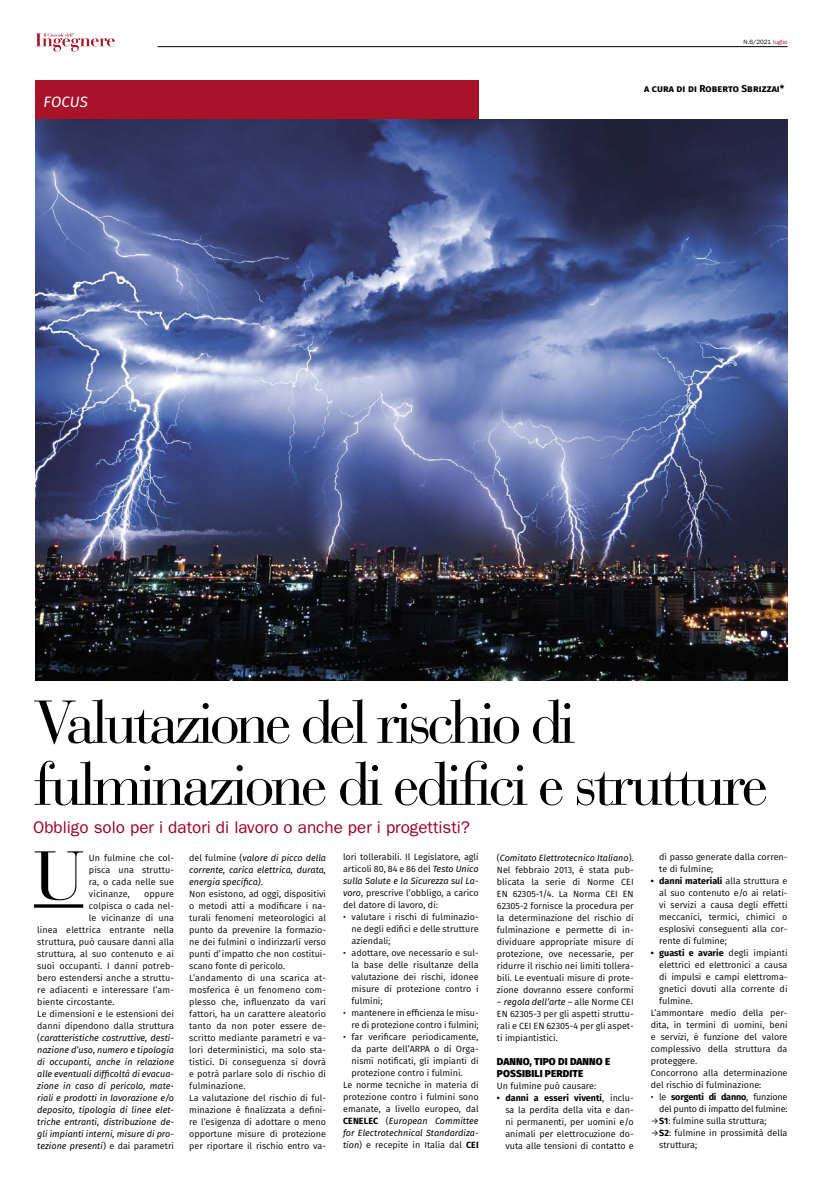
<style>
.page{position:relative;width:823px;height:1191px;background:#fff}
.page>*{position:absolute;margin:0;border:0;box-sizing:border-box;transform-origin:0 0}
.t1{font:68px "Bauer Bodoni Std";color:#000}
.t2{font:60px/62px "Bauer Bodoni Std";letter-spacing:-.06em;color:#000}
.t3{font:17px "ITC Franklin Gothic Std";color:#a00022}
.t4{font:italic 15px "Fira Sans";letter-spacing:.01em;color:#fff}
.t5{font:800 10px/12px "Fira Sans";letter-spacing:.01em;color:#000}
.t6{font:700 10px "Fira Sans";letter-spacing:.01em;color:#000}
.t7{font:9px/12px "Fira Sans";color:#000;text-align:justify}
.t8{font:italic 9px "Fira Sans";color:#000}
.t9{font:9px/12px "Fira Sans";letter-spacing:-.02em;color:#000;text-align:right}
.t10{font:700 9px "Fira Sans";color:#000}
.t11{font:6.2px "ITC Franklin Gothic Std";color:#000}
.s1{color:#a9132a}
.s2{font-style:italic}
.s3{font-weight:700}
.s4{font-weight:400}
.s5{font-style:normal}
.s6{font-weight:700;font-style:normal}
</style>
<div class="page">
<hr style="left:157px;top:46px;width:630px;height:1px;background:#000">
<svg style="left:35px;top:33px;width:80px;height:19px"></svg>
<hr style="left:34px;top:904px;width:49px;height:3px;background:#000">
<div style="left:35px;top:80px;width:443px;height:40px;background:#a9132a"></div>
<img style="left:35px;top:120px;width:752px;height:560px">
<p class="t11" style="left:743px;top:38px;width:46px">N.6/2021 <span class="s1">luglio</span></p>
<h3 class="t4" style="left:44px;top:90px;width:46px">FOCUS</h3>
<p class="t6" style="left:643px;top:80px;width:142px">a cura di di Roberto Sbrizzai*</p>
<h2 class="t2" style="left:33px;top:692px;width:736px">Valutazione del rischio di fulminazione di edifici e strutture</h2>
<h3 class="t3" style="left:33px;top:817px;width:438px">Obbligo solo per i datori di lavoro o anche per i progettisti?</h3>
<p class="t7" style="left:496px;top:851px;width:138px">(<span class="s2">Comitato Elettrotecnico Italiano</span>).<br>Nel febbraio 2013, è stata pub&shy;blicata la serie di Norme CEI EN 62305-1/4. La Norma CEI EN 62305-2 fornisce la procedura per la determinazione del rischio di fulminazione e permette di in&shy;dividuare appropriate misure di protezione, ove necessarie, per ridurre il rischio nei limiti tollera&shy;bili. Le eventuali misure di prote&shy;zione dovranno essere conformi</p>
<p class="t7" style="left:496px;top:995px;width:138px">– <span class="s2">regola dell’arte</span> – alle Norme CEI EN 62305-3 per gli aspetti struttu&shy;rali e CEI EN 62305-4 per gli aspet&shy;ti impiantistici.</p>
<p class="t5" style="left:496px;top:1054px;width:115px">DANNO, TIPO DI DANNO E<br>POSSIBILI PERDITE</p>
<p class="t7" style="left:496px;top:1079px;width:101px">Un fulmine può causare:</p>
<p class="t7" style="left:505px;top:1091px;width:130px;text-indent:-9px"><span class="s3">• danni a esseri viventi</span>, inclu&shy;sa la perdita della vita e dan&shy;ni permanenti, per uomini e/o animali per elettrocuzione do&shy;vuta alle tensioni di contatto e</p>
<h1 class="t1" style="left:34px;top:835px;width:51px">U</h1>
<p class="t7" style="left:189px;top:851px;width:138px;text-align:left">del fulmine (<span class="s2">valore di picco della corrente, carica elettrica, durata, energia specifica)</span>.<br>Non esistono, ad oggi, dispositivi o metodi atti a modificare i na&shy;turali fenomeni meteorologici al punto da prevenire la formazio&shy;ne dei fulmini o indirizzarli verso punti d’impatto che non costitui&shy;scano fonte di pericolo.<br>L’andamento di una scarica at&shy;mosferica è un fenomeno com&shy;plesso che, influenzato da vari fattori, ha un carattere aleatorio tanto da non poter essere de&shy;scritto mediante parametri e va&shy;lori deterministici, ma solo sta&shy;tistici. Di conseguenza si dovrà e potrà parlare solo di rischio di fulminazione.<br>La valutazione del rischio di ful&shy;minazione è finalizzata a defini&shy;re l’esigenza di adottare o meno opportune misure di protezione per riportare il rischio entro va-</p>
<p class="t7" style="left:343px;top:851px;width:137px">lori tollerabili. Il Legislatore, agli articoli 80, 84 e 86 del <span class="s2">Testo Unico sulla Salute e la Sicurezza sul La&shy;voro</span>, prescrive l’obbligo, a carico del datore di lavoro, di:</p>
<p class="t7" style="left:658px;top:851px;width:130px">di passo generate dalla corren&shy;te di fulmine;</p>
<p class="t7" style="left:658px;top:875px;width:130px;text-indent:-9px"><span class="s3">• danni materiali</span> alla struttura e al suo contenuto e/o ai relati&shy;vi servizi a causa degli effetti meccanici, termici, chimici o esplosivi conseguenti alla cor&shy;rente di fulmine;</p>
<p class="t10" style="left:650px;top:945px;width:138px">• guasti e avarie <span class="s4">degli impianti</span></p>
<p class="t7" style="left:658px;top:959px;width:130px">elettrici ed elettronici a causa</p>
<p class="t7" style="left:658px;top:971px;width:130px">di impulsi e campi elettroma-</p>
<p class="t7" style="left:658px;top:983px;width:130px">gnetici dovuti alla corrente di</p>
<p class="t7" style="left:658px;top:995px;width:35px">fulmine.</p>
<p class="t7" style="left:650px;top:1007px;width:138px">L’ammontare medio della per-</p>
<p class="t7" style="left:650px;top:1019px;width:138px">dita, in termini di uomini, beni</p>
<p class="t7" style="left:650px;top:1031px;width:138px">e servizi, è funzione del valore</p>
<p class="t7" style="left:650px;top:1043px;width:138px">complessivo della struttura da</p>
<p class="t7" style="left:650px;top:1055px;width:48px">proteggere.</p>
<p class="t7" style="left:650px;top:1067px;width:138px">Concorrono alla determinazione</p>
<p class="t7" style="left:650px;top:1079px;width:112px">del rischio di fulminazione:</p>
<p class="t9" style="left:650px;top:1091px;width:138px">• le <span class="s3">sorgenti di danno</span>, funzione del punto di impatto del fulmine:</p>
<p class="t7" style="left:650px;top:1115px;width:117px">→<span class="s3">S1</span>: fulmine sulla struttura;</p>
<p class="t7" style="left:658px;top:1127px;width:130px;text-indent:-9px">→<span class="s3">S2</span>: fulmine in prossimità della struttura;</p>
<p class="t7" style="left:89px;top:851px;width:87px">Un fulmine che col&shy;pisca una struttu&shy;ra, o cada nelle sue vicinanze,</p>
<p class="t7" style="left:144px;top:887px;width:31px">oppure</p>
<p class="t7" style="left:89px;top:899px;width:87px">colpisca o cada nel-</p>
<p class="t7" style="left:89px;top:911px;width:87px">le vicinanze di una</p>
<p class="t7" style="left:37px;top:923px;width:138px">linea elettrica entrante nella</p>
<p class="t7" style="left:37px;top:935px;width:138px">struttura, può causare danni alla</p>
<p class="t7" style="left:37px;top:947px;width:138px">struttura, al suo contenuto e ai</p>
<p class="t7" style="left:37px;top:959px;width:138px">suoi occupanti. I danni potreb-</p>
<p class="t7" style="left:37px;top:971px;width:138px">bero estendersi anche a struttu-</p>
<p class="t7" style="left:37px;top:983px;width:138px">re adiacenti e interessare l’am-</p>
<p class="t7" style="left:37px;top:995px;width:79px">biente circostante.</p>
<p class="t7" style="left:37px;top:1007px;width:138px">Le dimensioni e le estensioni dei</p>
<p class="t7" style="left:37px;top:1019px;width:138px">danni dipendono dalla struttura</p>
<p class="t8" style="left:37px;top:1030px;width:138px"><span class="s5">(</span>caratteristiche costruttive, desti-</p>
<p class="t8" style="left:37px;top:1042px;width:138px">nazione d’uso, numero e tipologia</p>
<p class="t8" style="left:37px;top:1054px;width:138px">di occupanti, anche in relazione</p>
<p class="t8" style="left:37px;top:1066px;width:138px">alle eventuali difficoltà di evacua-</p>
<p class="t8" style="left:37px;top:1078px;width:138px">zione in caso di pericolo, mate-</p>
<p class="t8" style="left:37px;top:1090px;width:138px">riali e prodotti in lavorazione e/o</p>
<p class="t8" style="left:37px;top:1102px;width:138px">deposito, tipologia di linee elet-</p>
<p class="t8" style="left:37px;top:1114px;width:138px">triche entranti, distribuzione de-</p>
<p class="t8" style="left:37px;top:1126px;width:138px">gli impianti interni, misure di pro-</p>
<p class="t8" style="left:37px;top:1138px;width:138px">tezione presenti<span class="s5">) e dai parametri</span></p>
<p class="t7" style="left:351px;top:911px;width:128px;text-indent:-9px">• valutare i rischi di fulminazio&shy;ne degli edifici e delle strutture aziendali;</p>
<p class="t7" style="left:351px;top:947px;width:128px;text-indent:-9px">• adottare, ove necessario e sul&shy;la base delle risultanze della valutazione dei rischi, idonee misure di protezione contro i fulmini;</p>
<p class="t7" style="left:343px;top:1007px;width:137px;text-align:right">• mantenere in efficienza le misu&shy;re di protezione contro i fulmini;</p>
<p class="t7" style="left:343px;top:1031px;width:137px">• far verificare periodicamente,</p>
<p class="t7" style="left:351px;top:1043px;width:128px">da parte dell’ARPA o di Orga-</p>
<p class="t7" style="left:351px;top:1055px;width:128px">nismi notificati, gli impianti di</p>
<p class="t7" style="left:351px;top:1067px;width:112px">protezione contro i fulmini.</p>
<p class="t7" style="left:343px;top:1079px;width:137px">Le norme tecniche in materia di</p>
<p class="t7" style="left:343px;top:1091px;width:137px">protezione contro i fulmini sono</p>
<p class="t7" style="left:343px;top:1103px;width:137px">emanate, a livello europeo, dal</p>
<p class="t8" style="left:343px;top:1114px;width:137px"><span class="s6">CENELEC</span> <span class="s5">(</span>European Committee</p>
<p class="t8" style="left:343px;top:1126px;width:137px">for Electrotechnical Standardiza-</p>
<p class="t7" style="left:343px;top:1139px;width:137px"><span class="s2">tion</span>) e recepite in Italia dal <span class="s3">CEI</span></p>
</div>
